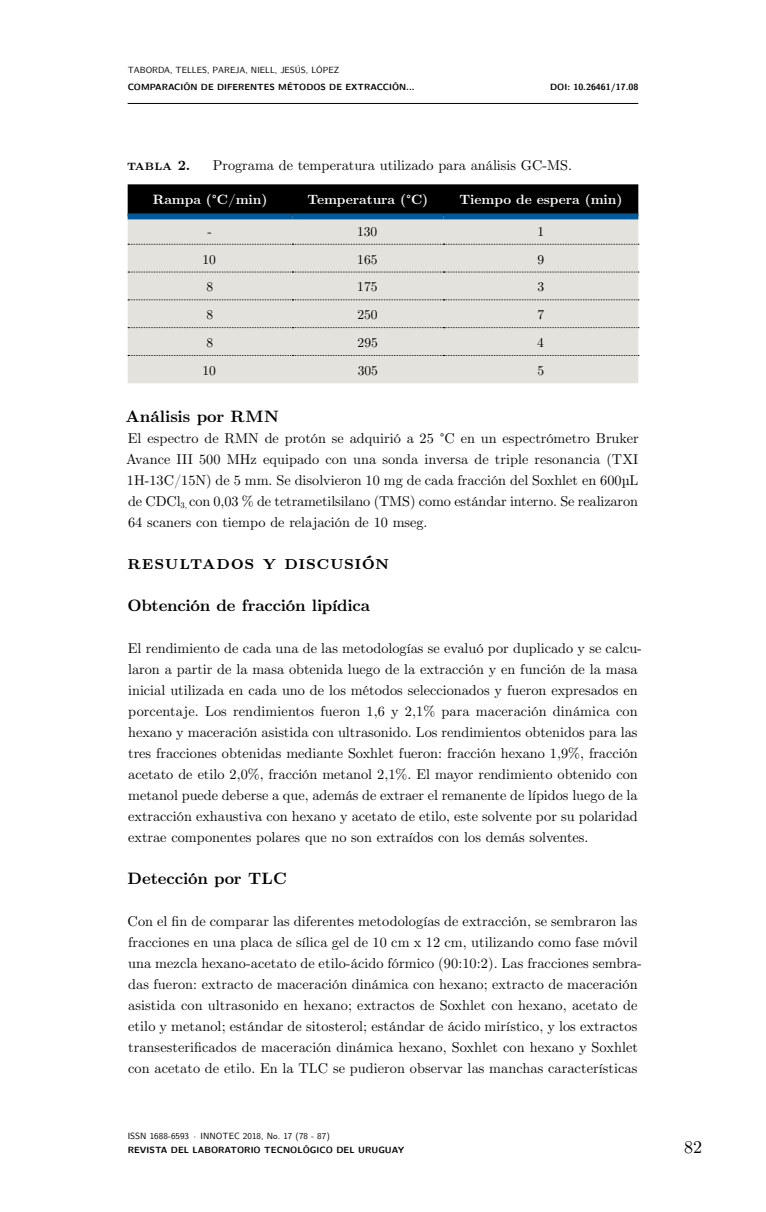
<style>
.page{position:relative;width:766px;height:1212px;background:#fff}
.page>*{position:absolute;margin:0;border:0;box-sizing:border-box;transform-origin:0 0}
._04_SUBTÍTULO_1{font:700 19.2px "CMU Serif";letter-spacing:.025em;color:#000}
.t1{font:18px "CMU Serif";color:#000}
._05_SUBTÍTULO_2{font:700 16.5px "CMU Serif";letter-spacing:.005em;color:#000}
._05_SUBTÍTULO_3{font:700 16.5px "CMU Serif";letter-spacing:.01em;color:#000}
._01_TEXTO_PRIMER{font:14.25px/21px "CMU Serif";color:#000}
._17_CUADRO_TÍTULO{font:14.25px "CMU Serif";color:#000}
._17_CUADRO_TÍTULO-2{font:700 14.25px "CMU Serif";color:#000}
._18_CUADRO_CABEZALES{font:700 13.5px "CMU Serif";letter-spacing:-.005em;color:#fff}
._18_CUADRO_TEXTO{font:13.5px "CMU Serif";color:#000}
.t2{font:700 9px "CMU Sans Serif";letter-spacing:.005em;color:#000}
.t3{font:9px "CMU Sans Serif";letter-spacing:.005em;color:#000}
.t4{font:8.85px "CMU Sans Serif Bold SC990";color:#000}
.t5{font:8.85px "CMU Sans Serif SC990";color:#000}
.s1{font-size:9px}
.s2{font-family:"CMU Sans Serif";font-weight:700;font-size:9px}
</style>
<div class="page">
<hr style="left:128px;top:103px;width:510px;height:1px;background:#000">
<div style="left:128px;top:184px;width:510px;height:29px;background:#000"></div>
<div style="left:128px;top:219px;width:510px;height:164px;background:#e3e2dc"></div>
<svg style="left:128px;top:244px;width:510px;height:1px"></svg>
<svg style="left:128px;top:272px;width:510px;height:1px"></svg>
<svg style="left:128px;top:299px;width:510px;height:1px"></svg>
<svg style="left:128px;top:327px;width:510px;height:1px"></svg>
<svg style="left:128px;top:355px;width:510px;height:1px"></svg>
<div style="left:128px;top:213px;width:164px;height:6px;background:#005a9a"></div>
<div style="left:292px;top:213px;width:151px;height:6px;background:#005a9a"></div>
<div style="left:443px;top:213px;width:195px;height:6px;background:#005a9a"></div>
<p class="t5" style="left:128px;top:63px;width:213px"><span class="s1">T</span>ABORDA<span class="s1">, T</span>ELLES<span class="s1">, P</span>AREJA<span class="s1">, N</span>IELL<span class="s1">, J</span>ESÚS<span class="s1">, L</span>ÓPEZ</p>
<p class="t4" style="left:128px;top:79px;width:288px"><span class="s1">C</span>OMPARACIÓN DE DIFERENTES MÉTODOS DE EXTRACCIÓN<span class="s1">.</span><span class="s2">..</span></p>
<p class="t2" style="left:550px;top:79px;width:90px">DOI: 10.26461/17.08</p>
<p class="_17_CUADRO_TÍTULO-2" style="left:127px;top:154px;width:65px">Tabla 2.</p>
<p class="_17_CUADRO_TÍTULO" style="left:213px;top:154px;width:360px">Programa de temperatura utilizado para análisis GC-MS.</p>
<p class="_18_CUADRO_CABEZALES" style="left:153px;top:189px;width:116px">Rampa (°C/min)</p>
<p class="_18_CUADRO_CABEZALES" style="left:307px;top:189px;width:122px">Temperatura (°C)</p>
<p class="_18_CUADRO_CABEZALES" style="left:459px;top:189px;width:164px">Tiempo de espera (min)</p>
<p class="_18_CUADRO_TEXTO" style="left:207px;top:221px;width:6px">-</p>
<p class="_18_CUADRO_TEXTO" style="left:357px;top:221px;width:22px">130</p>
<p class="_18_CUADRO_TEXTO" style="left:537px;top:221px;width:8px">1</p>
<p class="_18_CUADRO_TEXTO" style="left:202px;top:249px;width:15px">10</p>
<p class="_18_CUADRO_TEXTO" style="left:357px;top:249px;width:22px">165</p>
<p class="_18_CUADRO_TEXTO" style="left:537px;top:249px;width:8px">9</p>
<p class="_18_CUADRO_TEXTO" style="left:206px;top:277px;width:8px">8</p>
<p class="_18_CUADRO_TEXTO" style="left:357px;top:277px;width:22px">175</p>
<p class="_18_CUADRO_TEXTO" style="left:537px;top:277px;width:8px">3</p>
<p class="_18_CUADRO_TEXTO" style="left:206px;top:304px;width:8px">8</p>
<p class="_18_CUADRO_TEXTO" style="left:357px;top:304px;width:22px">250</p>
<p class="_18_CUADRO_TEXTO" style="left:537px;top:304px;width:8px">7</p>
<p class="_18_CUADRO_TEXTO" style="left:206px;top:332px;width:8px">8</p>
<p class="_18_CUADRO_TEXTO" style="left:357px;top:332px;width:22px">295</p>
<p class="_18_CUADRO_TEXTO" style="left:537px;top:332px;width:8px">4</p>
<p class="_18_CUADRO_TEXTO" style="left:202px;top:360px;width:15px">10</p>
<p class="_18_CUADRO_TEXTO" style="left:358px;top:360px;width:22px">305</p>
<p class="_18_CUADRO_TEXTO" style="left:537px;top:360px;width:8px">5</p>
<p class="_05_SUBTÍTULO_3" style="left:125px;top:403px;width:155px">Análisis por RMN</p>
<p class="_01_TEXTO_PRIMER" style="left:126px;top:427px;width:514px;text-align:justify">El espectro de RMN de protón se adquirió a 25 °C en un espectrómetro Bruker Avance III 500 MHz equipado con una sonda inversa de triple resonancia (TXI 1H-13C/15N) de 5 mm. Se disolvieron 10 mg de cada fracción del Soxhlet en 600µL de CDCl<sub>3,</sub> con 0,03 % de tetrametilsilano (TMS) como estándar interno. Se realizaron 64 scaners con tiempo de relajación de 10 mseg.</p>
<p class="_04_SUBTÍTULO_1" style="left:127px;top:547px;width:263px">Resultados y Discusión</p>
<p class="_05_SUBTÍTULO_2" style="left:127px;top:592px;width:244px">Obtención de fracción lipídica</p>
<p class="_01_TEXTO_PRIMER" style="left:128px;top:637px;width:515px">El rendimiento de cada una de las metodologías se evaluó por duplicado y se calcu&shy;laron a partir de la masa obtenida luego de la extracción y en función de la masa inicial utilizada en cada uno de los métodos seleccionados y fueron expresados en porcentaje. Los rendimientos fueron 1,6 y 2,1% para maceración dinámica con hexano y maceración asistida con ultrasonido. Los rendimientos obtenidos para las tres fracciones obtenidas mediante Soxhlet fueron: fracción hexano 1,9%, fracción acetato de etilo 2,0%, fracción metanol 2,1%. El mayor rendimiento obtenido con metanol puede deberse a que, además de extraer el remanente de lípidos luego de la extracción exhaustiva con hexano y acetato de etilo, este solvente por su polaridad extrae componentes polares que no son extraídos con los demás solventes.</p>
<p class="_05_SUBTÍTULO_2" style="left:127px;top:865px;width:161px">Detección por TLC</p>
<p class="_01_TEXTO_PRIMER" style="left:128px;top:910px;width:515px">Con el fin de comparar las diferentes metodologías de extracción, se sembraron las fracciones en una placa de sílica gel de 10 cm x 12 cm, utilizando como fase móvil una mezcla hexano-acetato de etilo-ácido fórmico (90:10:2). Las fracciones sembra&shy;das fueron: extracto de maceración dinámica con hexano; extracto de maceración asistida con ultrasonido en hexano; extractos de Soxhlet con hexano, acetato de etilo y metanol; estándar de sitosterol; estándar de ácido mirístico, y los extractos transesterificados de maceración dinámica hexano, Soxhlet con hexano y Soxhlet con acetato de etilo. En la TLC se pudieron observar las manchas características</p>
<p class="t3" style="left:128px;top:1128px;width:204px">ISSN 1688-6593 · INNOTEC 2018, No. 17 (78 - 87)</p>
<p class="t2" style="left:128px;top:1142px;width:278px">REVISTA DEL LABORATORIO TECNOLÓGICO DEL URUGUAY</p>
<p class="t1" style="left:683px;top:1133px;width:20px">82</p>
</div>
